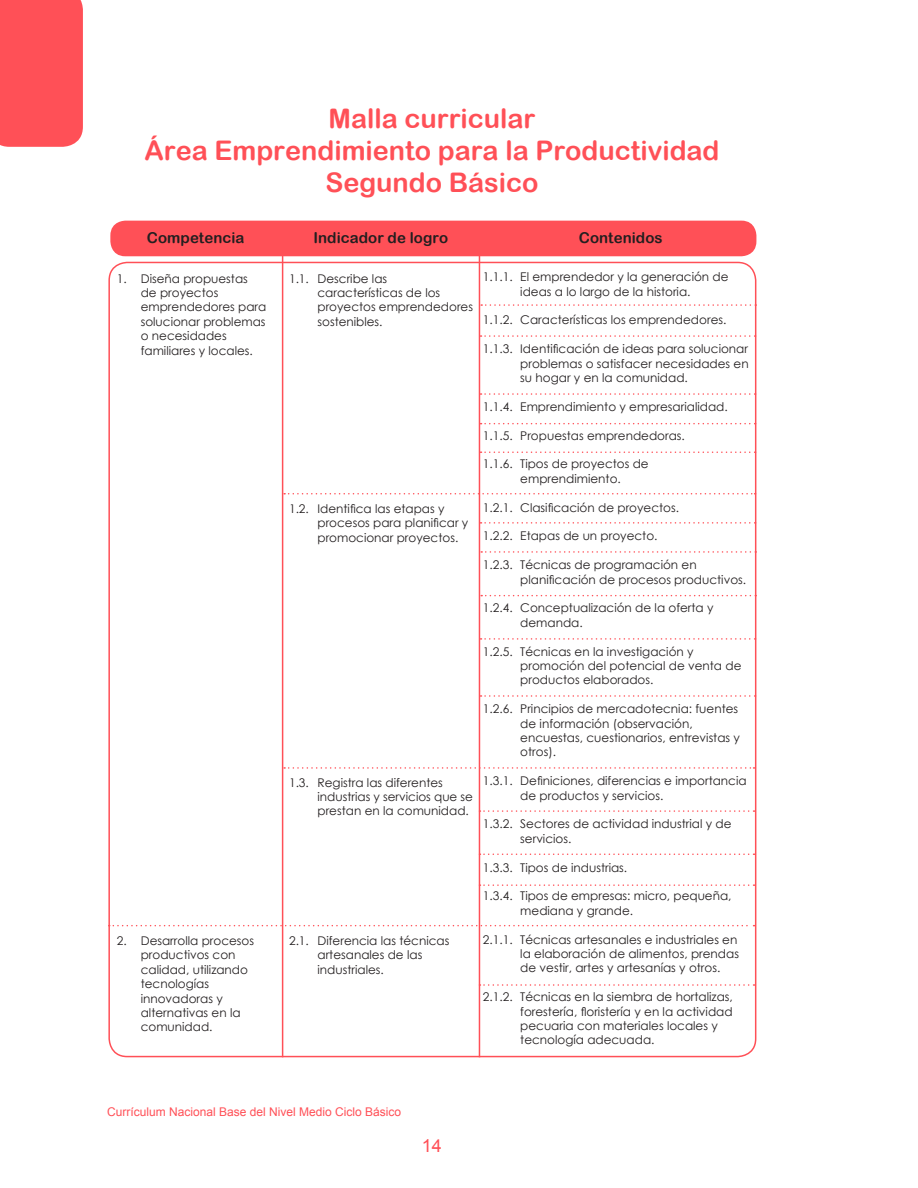
<style>
.page{position:relative;width:918px;height:1188px;background:#fff}
.page>*{position:absolute;margin:0;border:0;box-sizing:border-box;transform-origin:0 0}
.texto_de_tablas{font:27px "Arial Rounded MT Bold";color:#ff5057}
.t1{font:18px "Arial";color:#ff5057}
.t2{font:15px "Arial Rounded MT Bold";letter-spacing:.005em;color:#231f20}
.texto_de_tablas-2{font:12px/14.4px "Century Gothic";color:#231f20}
.t3{font:12px "Arial";color:#ff5057}
</style>
<div class="page">
<div style="left:0;top:0;width:83px;height:147px;background:#ff5057"></div>
<div style="left:110px;top:221px;width:646px;height:35px;background:#ff5057;border-radius:15px"></div>
<hr style="left:282px;top:222px;width:1px;height:835px;background:#ff5057">
<hr style="left:479px;top:222px;width:1px;height:835px;background:#ff5057">
<svg style="left:481px;top:304px;width:275px;height:2px"></svg>
<svg style="left:481px;top:335px;width:275px;height:2px"></svg>
<svg style="left:481px;top:393px;width:275px;height:2px"></svg>
<svg style="left:481px;top:423px;width:275px;height:1px"></svg>
<svg style="left:481px;top:451px;width:275px;height:2px"></svg>
<svg style="left:481px;top:522px;width:275px;height:2px"></svg>
<svg style="left:481px;top:551px;width:275px;height:2px"></svg>
<svg style="left:481px;top:595px;width:275px;height:1px"></svg>
<svg style="left:481px;top:638px;width:275px;height:2px"></svg>
<svg style="left:481px;top:695px;width:275px;height:2px"></svg>
<svg style="left:284px;top:767px;width:471px;height:2px"></svg>
<svg style="left:480px;top:810px;width:275px;height:2px"></svg>
<svg style="left:480px;top:854px;width:275px;height:1px"></svg>
<svg style="left:480px;top:884px;width:275px;height:2px"></svg>
<svg style="left:480px;top:984px;width:275px;height:2px"></svg>
<svg style="left:109px;top:925px;width:646px;height:1px"></svg>
<svg style="left:284px;top:493px;width:472px;height:2px"></svg>
<p class="texto_de_tablas" style="left:329px;top:102px;width:208px">Malla curricular</p>
<p class="texto_de_tablas" style="left:144px;top:135px;width:576px">Área Emprendimiento para la Productividad</p>
<p class="texto_de_tablas" style="left:325px;top:167px;width:215px">Segundo Básico</p>
<p class="t2" style="left:147px;top:229px;width:99px">Competencia</p>
<p class="t2" style="left:313px;top:229px;width:136px">Indicador de logro</p>
<p class="t2" style="left:579px;top:229px;width:85px">Contenidos</p>
<p class="texto_de_tablas-2" style="left:141px;top:271px;width:127px;text-indent:-24px">1. Diseña propuestas de proyectos emprendedores para solucionar problemas o necesidades familiares y locales.</p>
<p class="texto_de_tablas-2" style="left:141px;top:933px;width:115px;text-indent:-24px">2. Desarrolla procesos productivos con calidad, utilizando tecnologías innovadoras y alternativas en la comunidad.</p>
<p class="texto_de_tablas-2" style="left:318px;top:271px;width:157px;text-indent:-28px">1.1. Describe las características de los proyectos emprendedores sostenibles.</p>
<p class="texto_de_tablas-2" style="left:318px;top:501px;width:152px;text-indent:-28px">1.2. Identifica las etapas y procesos para planificar y promocionar proyectos.</p>
<p class="texto_de_tablas-2" style="left:318px;top:775px;width:157px;text-indent:-28px">1.3. Registra las diferentes industrias y servicios que se prestan en la comunidad.</p>
<p class="texto_de_tablas-2" style="left:318px;top:933px;width:133px;text-indent:-28px">2.1. Diferencia las técnicas artesanales de las industriales.</p>
<p class="texto_de_tablas-2" style="left:483px;top:269px;width:247px;text-align:center">1.1.1. El emprendedor y la generación de ideas a lo largo de la historia.</p>
<p class="texto_de_tablas-2" style="left:483px;top:313px;width:245px">1.1.2. Características los emprendedores.</p>
<p class="texto_de_tablas-2" style="left:520px;top:341px;width:230px;text-align:justify;text-indent:-38px">1.1.3. Identificación de ideas para solucionar problemas o satisfacer necesidades en su hogar y en la comunidad.</p>
<p class="texto_de_tablas-2" style="left:483px;top:399px;width:246px">1.1.4. Emprendimiento y empresarialidad.</p>
<p class="texto_de_tablas-2" style="left:483px;top:428px;width:204px">1.1.5. Propuestas emprendedoras.</p>
<p class="texto_de_tablas-2" style="left:520px;top:457px;width:130px;text-indent:-38px">1.1.6. Tipos de proyectos de emprendimiento.</p>
<p class="texto_de_tablas-2" style="left:483px;top:500px;width:198px">1.2.1. Clasificación de proyectos.</p>
<p class="texto_de_tablas-2" style="left:483px;top:529px;width:176px">1.2.2. Etapas de un proyecto.</p>
<p class="texto_de_tablas-2" style="left:520px;top:557px;width:227px;text-indent:-38px">1.2.3. Técnicas de programación en planificación de procesos productivos.</p>
<p class="texto_de_tablas-2" style="left:520px;top:601px;width:195px;text-indent:-38px">1.2.4. Conceptualización de la oferta y demanda.</p>
<p class="texto_de_tablas-2" style="left:520px;top:644px;width:223px;text-indent:-38px">1.2.5. Técnicas en la investigación y promoción del potencial de venta de productos elaborados.</p>
<p class="texto_de_tablas-2" style="left:520px;top:701px;width:221px;text-indent:-38px">1.2.6. Principios de mercadotecnia: fuentes de información (observación, encuestas, cuestionarios, entrevistas y otros).</p>
<p class="texto_de_tablas-2" style="left:520px;top:773px;width:228px;text-indent:-38px">1.3.1. Definiciones, diferencias e importancia de productos y servicios.</p>
<p class="texto_de_tablas-2" style="left:520px;top:817px;width:213px;text-indent:-38px">1.3.2. Sectores de actividad industrial y de servicios.</p>
<p class="texto_de_tablas-2" style="left:483px;top:860px;width:146px">1.3.3. Tipos de industrias.</p>
<p class="texto_de_tablas-2" style="left:520px;top:889px;width:213px;text-indent:-38px">1.3.4. Tipos de empresas: micro, pequeña, mediana y grande.</p>
<p class="texto_de_tablas-2" style="left:520px;top:932px;width:220px;text-indent:-38px">2.1.1. Técnicas artesanales e industriales en la elaboración de alimentos, prendas de vestir, artes y artesanías y otros.</p>
<p class="texto_de_tablas-2" style="left:520px;top:989px;width:214px;text-indent:-38px">2.1.2. Técnicas en la siembra de hortalizas, forestería, floristería y en la actividad pecuaria con materiales locales y tecnología adecuada.</p>
<p class="t3" style="left:107px;top:1104px;width:296px">Currículum Nacional Base del Nivel Medio Ciclo Básico</p>
<h2 class="t1" style="left:422px;top:1134px;width:22px">14</h2>
</div>
